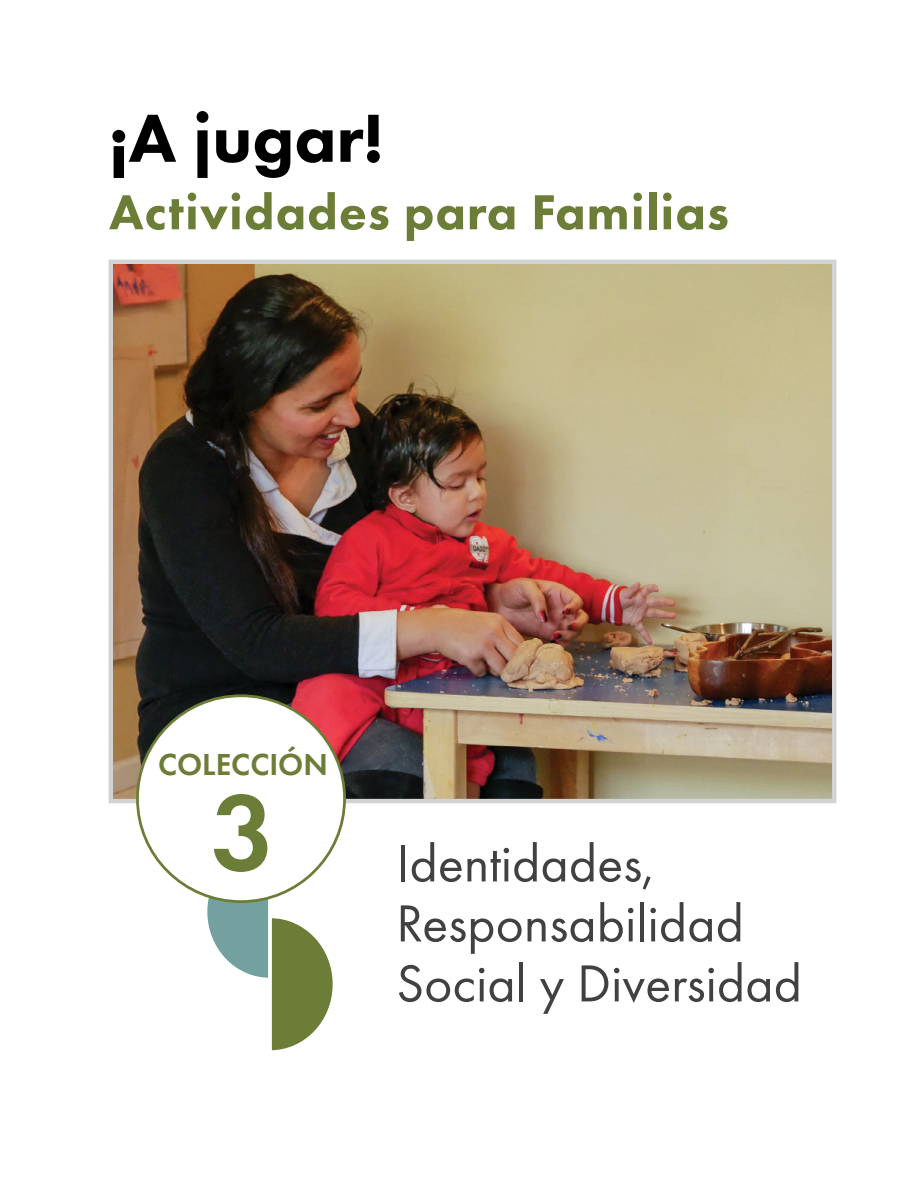
<style>
.page{position:relative;width:918px;height:1188px;background:#fff}
.page>*{position:absolute;margin:0;border:0;box-sizing:border-box;transform-origin:0 0}
.title_teal{font:600 111.9px "Futura PT";color:#6b7d36}
.Lets_Play{font:800 70.5px "Futura PT";color:#000}
.set_title{font:54px/60px "Futura PT";color:#414042}
.Lets_Play-2{font:800 51px "Futura PT";letter-spacing:.02em;color:#6b7d36}
.title_teal-2{font:600 31.5px "Futura PT";color:#6b7d36}
</style>
<div class="page">
<img style="left:114px;top:265px;width:717px;height:533px">
<div style="left:109px;top:260px;width:727px;height:543px;border:4px solid #d1d3d4"></div>
<svg style="left:203px;top:842px;width:134px;height:209px"></svg>
<div style="left:137px;top:696px;width:208px;height:206px;background:#fff;border-radius:50%"></div>
<p class="Lets_Play" style="left:109px;top:94px;width:276px">¡A jugar!</p>
<p class="Lets_Play-2" style="left:109px;top:180px;width:622px">Actividades para Familias</p>
<p class="title_teal-2" style="left:158px;top:744px;width:171px">COLECCIÓN</p>
<p class="title_teal" style="left:211px;top:763px;width:65px">3</p>
<p class="set_title" style="left:396px;top:833px;width:407px">Identidades,<br>Responsabilidad<br>Social y Diversidad</p>
</div>
